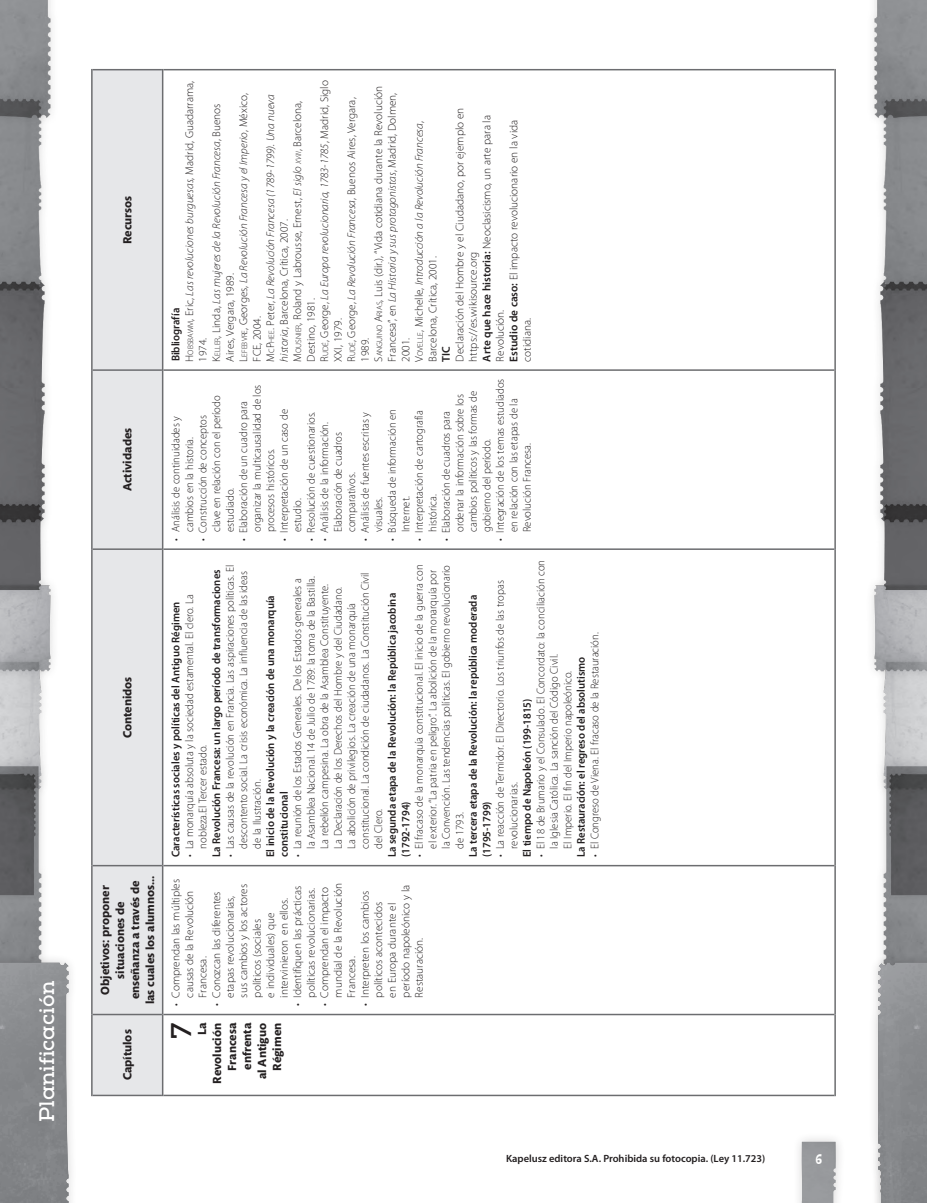
<style>
.page{position:relative;width:927px;height:1203px;background:#fff}
.page>*{position:absolute;margin:0;border:0;box-sizing:border-box;transform-origin:0 0}
.t1{font:28.5px "Nexa Slab Bold FREE";color:#231f20}
.t2{font:21px "Nexa Slab Bold FREE";color:#fff}
.t3{font:15px "Barthowheel";color:#fff}
.t4{font:700 12px/15px "Mundo Sans Std";color:#231f20;text-align:center}
.t5{font:300 11.25px/13.5px "Myriad Pro";color:#231f20;scale:.95 1}
.t6{font:300 11.25px/13.5px "Myriad Pro";color:#231f20}
.t7{font:600 11.25px/13.5px "Myriad Pro";color:#231f20;scale:.95 1}
.t8{font:600 11.25px "Myriad Pro";color:#231f20}
.t9{font:600 10.5px "Myriad Pro";color:#231f20}
.s1{font-weight:600}
.s2{font-style:inherit}
.s3{font-size:7.8px}
.s4{font-style:italic}
.s5{font-style:italic;font-size:7.8px}
</style>
<div class="page">
<img style="left:0;top:0;width:53px;height:952px">
<img style="left:872px;top:0;width:54px;height:952px">
<div style="left:0;top:952px;width:78px;height:251px;background:#231f20;opacity:.2"></div>
<div style="left:868px;top:952px;width:58px;height:251px;background:#231f20;opacity:.2"></div>
<div style="left:791px;top:1132px;width:54px;height:71px;background:#fafafa"></div>
<img style="left:801px;top:1141px;width:34px;height:62px">
<div style="left:93px;top:70px;width:69px;height:1024px;background:#e6e7e9"></div>
<hr style="left:162px;top:1014px;width:1px;height:82px;background:#6c6d70">
<hr style="left:162px;top:865px;width:1px;height:149px;background:#6c6d70">
<hr style="left:163px;top:1013px;width:671px;height:2px;background:#6c6d70">
<hr style="left:162px;top:549px;width:1px;height:316px;background:#6c6d70">
<hr style="left:163px;top:865px;width:671px;height:1px;background:#6c6d70">
<hr style="left:162px;top:370px;width:1px;height:179px;background:#6c6d70">
<hr style="left:163px;top:548px;width:671px;height:2px;background:#6c6d70">
<hr style="left:162px;top:69px;width:1px;height:301px;background:#6c6d70">
<hr style="left:163px;top:369px;width:671px;height:2px;background:#6c6d70">
<hr style="left:163px;top:69px;width:671px;height:1px;background:#6c6d70">
<hr style="left:834px;top:1014px;width:1px;height:82px;background:#6c6d70">
<hr style="left:834px;top:865px;width:1px;height:149px;background:#6c6d70">
<hr style="left:834px;top:549px;width:1px;height:316px;background:#6c6d70">
<hr style="left:834px;top:370px;width:1px;height:179px;background:#6c6d70">
<hr style="left:834px;top:69px;width:1px;height:301px;background:#6c6d70">
<hr style="left:163px;top:1094px;width:671px;height:2px;background:#6c6d70">
<hr style="left:93px;top:865px;width:69px;height:1px;background:#6c6d70">
<hr style="left:93px;top:548px;width:69px;height:2px;background:#6c6d70">
<hr style="left:93px;top:369px;width:69px;height:2px;background:#6c6d70">
<hr style="left:93px;top:69px;width:69px;height:1px;background:#6c6d70">
<hr style="left:93px;top:1013px;width:69px;height:2px;background:#6c6d70">
<hr style="left:91px;top:1014px;width:2px;height:82px;background:#6c6d70">
<hr style="left:93px;top:1094px;width:69px;height:2px;background:#6c6d70">
<hr style="left:91px;top:865px;width:2px;height:149px;background:#6c6d70">
<hr style="left:91px;top:549px;width:2px;height:316px;background:#6c6d70">
<hr style="left:91px;top:370px;width:2px;height:179px;background:#6c6d70">
<hr style="left:91px;top:69px;width:2px;height:301px;background:#6c6d70">
<svg style="left:0;top:0;width:7px;height:7px"></svg>
<svg style="left:0;top:962px;width:68px;height:241px;background:#86888b"></svg>
<svg style="left:919px;top:0;width:8px;height:7px"></svg>
<svg style="left:877px;top:962px;width:50px;height:241px;background:#8d8f92"></svg>
<h2 class="t2" style="left:34px;top:1122px;width:143px;rotate:-90deg">Planificación</h2>
<p class="t4" style="left:120px;top:244px;width:50px;rotate:-90deg">Recursos</p>
<p class="t4" style="left:120px;top:491px;width:65px;rotate:-90deg">Actividades</p>
<p class="t4" style="left:120px;top:738px;width:63px;rotate:-90deg">Contenidos</p>
<p class="t4" style="left:98px;top:1004px;width:130px;rotate:-90deg">Objetivos: proponer situaciones de enseñanza a través de las cuales los alumnos…</p>
<p class="t4" style="left:120px;top:1080px;width:52px;rotate:-90deg">Capítulos</p>
<p class="t6" style="left:169px;top:361px;width:283px;rotate:-90deg"><span class="s1">Bibliografía<br></span><span class="s2">H</span><span class="s3">obsbawm</span>, Eric, <span class="s4">Las revoluciones burguesas</span>, Madrid, Guadarrama, 1974.<br><span class="s2">K</span><span class="s3">eller</span>, Linda, <span class="s4">Las mujeres de la Revolución Francesa</span>, Buenos Aires, Vergara, 1989.<br><span class="s2">L</span><span class="s3">efebvre</span>, Georges, <span class="s4">La Revolución Francesa y el Imperio</span>, México, FCE, 2004.<br><span class="s2">M</span> <span class="s3">c</span><span class="s2">P</span><span class="s3">h ee</span>. Peter, <span class="s4">La Revolución Francesa (1789-1799). Una nueva historia</span>, Barcelona, Crítica, 2007.<br><span class="s2">M</span> <span class="s3">ousnier</span>, Roland y Labrousse, Ernest, <span class="s4">El siglo</span> <span class="s5">xviii</span>, Barcelona, Destino, 1981.<br><span class="s2">R</span> <span class="s3">udé</span>, George, <span class="s4">La Europa revolucionaria, 1783-1785</span>, Madrid, Siglo XXI, 1979.<br><span class="s2">R</span> <span class="s3">udé</span>, George, <span class="s4">La Revolución Francesa</span>, Buenos Aires, Vergara, 1989.<br><span class="s2">S</span><span class="s3">anguino</span> <span class="s2">A</span><span class="s3">rias</span>, Luis (dir.), “Vida cotidiana durante la Revolución Francesa”, en <span class="s4">La Historia y sus protagonistas</span>, Madrid, Dolmen, 2001.<br><span class="s2">V</span><span class="s3">ovelle</span>, Michelle, <span class="s4">Introducción a la Revolución Francesa</span>, Barcelona, Crítica, 2001.</p>
<p class="t6" style="left:452px;top:361px;width:255px;rotate:-90deg">Declaración del Hombre y el Ciudadano, por ejemplo en https://es.wikisource.org<br><span class="s1">Arte que hace historia:</span> Neoclasicismo, un arte para la Revolución.<br><span class="s1">Estudio de caso:</span> El impacto revolucionario en la vida cotidiana.</p>
<p class="t8" style="left:439px;top:361px;width:17px;rotate:-90deg">TIC</p>
<p class="t5" style="left:493px;top:532px;width:163px;text-indent:-8px;rotate:-90deg">• Integración de los temas estudiados en relación con las etapas de la<br>Revolución Francesa.</p>
<p class="t5" style="left:196px;top:532px;width:145px;text-indent:-9px;rotate:-90deg">• Construcción de conceptos clave en relación con el período estudiado.</p>
<p class="t5" style="left:236px;top:532px;width:157px;text-indent:-9px;rotate:-90deg">• Elaboración de un cuadro para organizar la multicausalidad de los procesos históricos.</p>
<p class="t5" style="left:439px;top:532px;width:150px;text-indent:-9px;rotate:-90deg">• Elaboración de cuadros para ordenar la información sobre los cambios políticos y las formas de gobierno del período.</p>
<p class="t5" style="left:277px;top:532px;width:131px;text-indent:-9px;rotate:-90deg">• Interpretación de un caso de estudio.</p>
<p class="t5" style="left:304px;top:540px;width:137px;rotate:-90deg">• Resolución de cuestionarios.</p>
<p class="t5" style="left:317px;top:532px;width:117px;text-indent:-9px;rotate:-90deg">• Análisis de la información.<br>Elaboración de cuadros comparativos.</p>
<p class="t5" style="left:358px;top:532px;width:128px;text-indent:-9px;rotate:-90deg">• Análisis de fuentes escritas y visuales.</p>
<p class="t5" style="left:385px;top:532px;width:131px;text-indent:-9px;rotate:-90deg">• Búsqueda de información en<br>Internet.</p>
<p class="t5" style="left:412px;top:532px;width:129px;text-indent:-9px;rotate:-90deg">• Interpretación de cartografía histórica.</p>
<p class="t5" style="left:169px;top:532px;width:124px;text-indent:-9px;rotate:-90deg">• Análisis de continuidades y cambios en la historia.</p>
<p class="t5" style="left:533px;top:848px;width:305px;text-indent:-9px;rotate:-90deg">• El 18 de Brumario y el Consulado. El Concordato: la conciliación con la Iglesia Católica. La sanción del Código Civil.<br>El Imperio. El fin del Imperio napoleónico.</p>
<p class="t5" style="left:412px;top:848px;width:300px;text-indent:-9px;rotate:-90deg">• El fracaso de la monarquía constitucional. El inicio de la guerra con el exterior. “La patria en peligro”. La abolición de la monarquía por la Convención. Las tendencias políticas. El gobierno revolucionario de 1793.</p>
<p class="t7" style="left:209px;top:857px;width:304px;rotate:-90deg">La Revolución Francesa: un largo período de transformaciones</p>
<p class="t5" style="left:223px;top:848px;width:300px;text-indent:-9px;rotate:-90deg">• Las causas de la revolución en Francia. Las aspiraciones políticas. El descontento social. La crisis económica. La influencia de las ideas de la Ilustración.</p>
<p class="t5" style="left:290px;top:848px;width:292px;text-indent:-9px;rotate:-90deg">• La reunión de los Estados Generales. De los Estados generales a la Asamblea Nacional. 14 de Julio de 1789: la toma de la Bastilla.<br>La rebelión campesina. La obra de la Asamblea Constituyente.<br>La Declaración de los Derechos del Hombre y del Ciudadano.<br>La abolición de privilegios. La creación de una monarquía constitucional. La condición de ciudadanos. La Constitución Civil del Clero.</p>
<p class="t5" style="left:493px;top:848px;width:284px;text-indent:-9px;rotate:-90deg">• La reacción de Termidor. El Directorio. Los triunfos de las tropas revolucionarias.</p>
<p class="t7" style="left:385px;top:857px;width:279px;rotate:-90deg">La segunda etapa de la Revolución: la República jacobina (1792-1794)</p>
<p class="t7" style="left:169px;top:857px;width:270px;rotate:-90deg">Características sociales y políticas del Antiguo Régimen</p>
<p class="t5" style="left:182px;top:848px;width:269px;text-indent:-9px;rotate:-90deg">• La monarquía absoluta y la sociedad estamental. El clero. La nobleza.El Tercer estado.</p>
<p class="t7" style="left:466px;top:857px;width:277px;rotate:-90deg">La tercera etapa de la Revolución: la república moderada (1795-1799)</p>
<p class="t7" style="left:263px;top:857px;width:277px;rotate:-90deg">El inicio de la Revolución y la creación de una monarquía constitucional</p>
<p class="t5" style="left:587px;top:857px;width:238px;rotate:-90deg">• El Congreso de Viena. El fracaso de la Restauración.</p>
<p class="t7" style="left:574px;top:857px;width:212px;rotate:-90deg">La Restauración: el regreso del absolutismo</p>
<p class="t7" style="left:520px;top:857px;width:168px;rotate:-90deg">El tiempo de Napoleón (199-1815)</p>
<p class="t5" style="left:169px;top:997px;width:126px;text-indent:-9px;rotate:-90deg">• Comprendan las múltiples causas de la Revolución<br>Francesa.</p>
<p class="t6" style="left:209px;top:997px;width:115px;text-indent:-9px;rotate:-90deg">• Conozcan las diferentes etapas revolucionarias, sus cambios y los actores políticos (sociales<br>e individuales) que intervinieron en ellos.</p>
<p class="t6" style="left:290px;top:1006px;width:121px;text-align:center;rotate:-90deg">• Identifiquen las prácticas políticas revolucionarias.</p>
<p class="t6" style="left:317px;top:997px;width:116px;text-indent:-9px;rotate:-90deg">• Comprendan el impacto mundial de la Revolución<br>Francesa.</p>
<p class="t6" style="left:358px;top:997px;width:114px;text-indent:-9px;rotate:-90deg">• Interpreten los cambios políticos acontecidos<br>en Europa durante el período napoleónico y la<br>Restauración.</p>
<h1 class="t1" style="left:164px;top:1039px;width:17px;rotate:-90deg">7</h1>
<p class="t4" style="left:195px;top:1083px;width:62px;text-align:right;rotate:-90deg">La<br>Revolución<br>Francesa enfrenta<br>al Antiguo<br>Régimen</p>
<p class="t9" style="left:506px;top:1151px;width:261px">Kapelusz editora S.A. Prohibida su fotocopia. (Ley 11.723)</p>
<h3 class="t3" style="left:815px;top:1150px;width:8px">6</h3>
</div>
